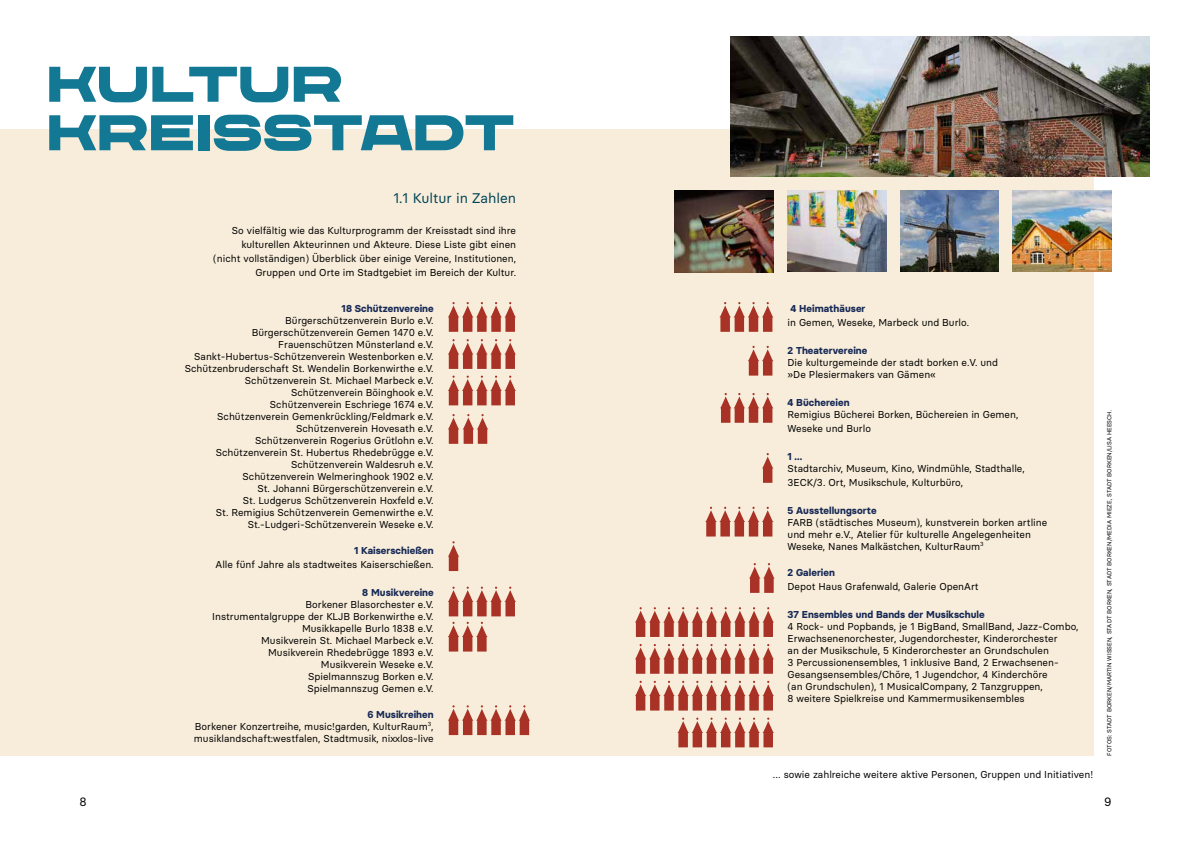
<style>
.page{position:relative;width:1191px;height:842px;background:#fff}
.page>*{position:absolute;margin:0;border:0;box-sizing:border-box;transform-origin:0 0}
.t1{font:expanded 50px/48.5px "CHANEY";letter-spacing:-.005em;color:#127893}
.t2{font:14px "Basier Circle";color:#004357}
.t3{font:12px "Basier Circle";color:#000}
.t4{font:10px/12px "Basier Circle";color:#000}
.t5{font:700 10px "Basier Circle";letter-spacing:.005em;color:#172956}
.t6{font:6px "Basier Circle";color:#000}
.s1{font-weight:700;color:#172956}
</style>
<div class="page">
<div style="left:0;top:129px;width:1093px;height:626px;background:#f8edda"></div>
<svg style="left:448px;top:622px;width:40px;height:29px"></svg>
<svg style="left:448px;top:376px;width:68px;height:29px"></svg>
<svg style="left:448px;top:339px;width:68px;height:30px"></svg>
<svg style="left:448px;top:414px;width:40px;height:30px"></svg>
<svg style="left:748px;top:346px;width:25px;height:30px"></svg>
<svg style="left:720px;top:393px;width:53px;height:30px"></svg>
<svg style="left:719px;top:302px;width:54px;height:30px"></svg>
<svg style="left:448px;top:302px;width:68px;height:30px"></svg>
<svg style="left:448px;top:587px;width:68px;height:29px"></svg>
<svg style="left:448px;top:705px;width:82px;height:30px"></svg>
<svg style="left:705px;top:507px;width:68px;height:29px"></svg>
<svg style="left:749px;top:563px;width:26px;height:30px"></svg>
<svg style="left:762px;top:453px;width:11px;height:30px"></svg>
<svg style="left:448px;top:541px;width:11px;height:30px"></svg>
<img style="left:674px;top:190px;width:99px;height:82px">
<img style="left:787px;top:190px;width:99px;height:82px">
<img style="left:1013px;top:190px;width:98px;height:82px">
<img style="left:900px;top:190px;width:99px;height:82px">
<img style="left:730px;top:36px;width:419px;height:140px">
<svg style="left:677px;top:718px;width:97px;height:29px"></svg>
<svg style="left:635px;top:607px;width:139px;height:30px"></svg>
<svg style="left:635px;top:644px;width:139px;height:30px"></svg>
<svg style="left:635px;top:681px;width:139px;height:29px"></svg>
<h1 class="t1" style="left:47px;top:60px;width:470px">KULTUR<br>KREISSTADT</h1>
<h2 class="t2" style="left:393px;top:190px;width:124px">1.1 Kultur in Zahlen</h2>
<p class="t4" style="left:213px;top:224px;width:304px;line-height:14px;text-align:right">So vielfältig wie das Kulturprogramm der Kreisstadt sind ihre kulturellen Akteurinnen und Akteure. Diese Liste gibt einen (nicht vollständigen) Überblick über einige Vereine, Institutionen, Gruppen und Orte im Stadtgebiet im Bereich der Kultur.</p>
<p class="t5" style="left:342px;top:302px;width:94px">18 Schützenvereine</p>
<p class="t4" style="left:185px;top:314px;width:250px;text-align:right">Bürgerschützenverein Burlo e.V.<br>Bürgerschützenverein Gemen 1470 e.V.<br>Frauenschützen Münsterland e.V.<br>Sankt-Hubertus-Schützenverein Westenborken e.V.<br>Schützenbruderschaft St. Wendelin Borkenwirthe e.V.<br>Schützenverein St. Michael Marbeck e.V.<br>Schützenverein Böinghook e.V.<br>Schützenverein Eschriege 1674 e.V.<br>Schützenverein Gemenkrückling/Feldmark e.V.<br>Schützenverein Hovesath e.V.<br>Schützenverein Rogerius Grütlohn e.V.<br>Schützenverein St. Hubertus Rhedebrügge e.V.<br>Schützenverein Waldesruh e.V.<br>Schützenverein Welmeringhook 1902 e.V.<br>St. Johanni Bürgerschützenverein e.V.<br>St. Ludgerus Schützenverein Hoxfeld e.V.<br>St. Remigius Schützenverein Gemenwirthe e.V.<br>St.-Ludgeri-Schützenverein Weseke e.V.</p>
<p class="t5" style="left:354px;top:544px;width:81px">1 Kaiserschießen</p>
<p class="t4" style="left:216px;top:558px;width:219px">Alle fünf Jahre als stadtweites Kaiserschießen.</p>
<p class="t5" style="left:362px;top:586px;width:73px">8 Musikvereine</p>
<p class="t4" style="left:212px;top:598px;width:223px;text-align:right">Borkener Blasorchester e.V.<br>Instrumentalgruppe der KLJB Borkenwirthe e.V.<br>Musikkapelle Burlo 1838 e.V.<br>Musikverein St. Michael Marbeck e.V.<br>Musikverein Rhedebrügge 1893 e.V.<br>Musikverein Weseke e.V.<br>Spielmannszug Borken e.V.<br>Spielmannszug Gemen e.V.</p>
<p class="t4" style="left:194px;top:708px;width:241px;text-align:justify;text-indent:173px"><span class="s1">6 Musikreihen </span>Borkener Konzertreihe, music!garden, KulturRaum<sup>3</sup>, musiklandschaft:westfalen, Stadtmusik, nixxlos-live</p>
<p class="t5" style="left:790px;top:302px;width:76px">4 Heimathäuser</p>
<p class="t4" style="left:787px;top:316px;width:183px">in Gemen, Weseke, Marbeck und Burlo.</p>
<p class="t5" style="left:787px;top:344px;width:81px">2 Theatervereine</p>
<p class="t4" style="left:787px;top:356px;width:212px">Die kulturgemeinde der stadt borken e.V. und »De Plesiermakers van Gämen«</p>
<p class="t5" style="left:787px;top:396px;width:63px">4 Büchereien</p>
<p class="t4" style="left:787px;top:407px;width:232px;line-height:14px">Remigius Bücherei Borken, Büchereien in Gemen,<br>Weseke und Burlo</p>
<p class="t5" style="left:787px;top:450px;width:16px">1 ...</p>
<p class="t4" style="left:787px;top:461px;width:239px;line-height:14px">Stadtarchiv, Museum, Kino, Windmühle, Stadthalle,<br>3ECK/3. Ort, Musikschule, Kulturbüro,</p>
<p class="t5" style="left:787px;top:504px;width:90px">5 Ausstellungsorte</p>
<p class="t4" style="left:787px;top:516px;width:261px">FARB (städtisches Museum), kunstverein borken artline und mehr e.V., Atelier für kulturelle Angelegenheiten<br>Weseke, Nanes Malkästchen, KulturRaum<sup>3</sup></p>
<p class="t5" style="left:787px;top:566px;width:49px">2 Galerien</p>
<p class="t4" style="left:787px;top:580px;width:193px">Depot Haus Grafenwald, Galerie OpenArt</p>
<p class="t5" style="left:787px;top:608px;width:199px">37 Ensembles und Bands der Musikschule</p>
<p class="t4" style="left:787px;top:620px;width:293px">4 Rock- und Popbands, je 1 BigBand, SmallBand, Jazz-Combo, Erwachsenenorchester, Jugendorchester, Kinderorchester<br>an der Musikschule, 5 Kinderorchester an Grundschulen<br>3 Percussionensembles, 1 inklusive Band, 2 Erwachsenen-Gesangsensembles/Chöre, 1 Jugendchor, 4 Kinderchöre<br>(an Grundschulen), 1 MusicalCompany, 2 Tanzgruppen,<br>8 weitere Spielkreise und Kammermusikensembles</p>
<p class="t4" style="left:773px;top:768px;width:322px">… sowie zahlreiche weitere aktive Personen, Gruppen und Initiativen!</p>
<p class="t6" style="left:1105px;top:755px;width:347px;rotate:-90deg">FOTOS: STADT BORKEN/MARTIN WISSEN, STADT BORKEN, STADT BORKEN/MEDIA MIEZE, STADT BORKEN/LISA HEESCH.</p>
<p class="t3" style="left:79px;top:794px;width:9px">8</p>
<p class="t3" style="left:1104px;top:794px;width:9px">9</p>
</div>
